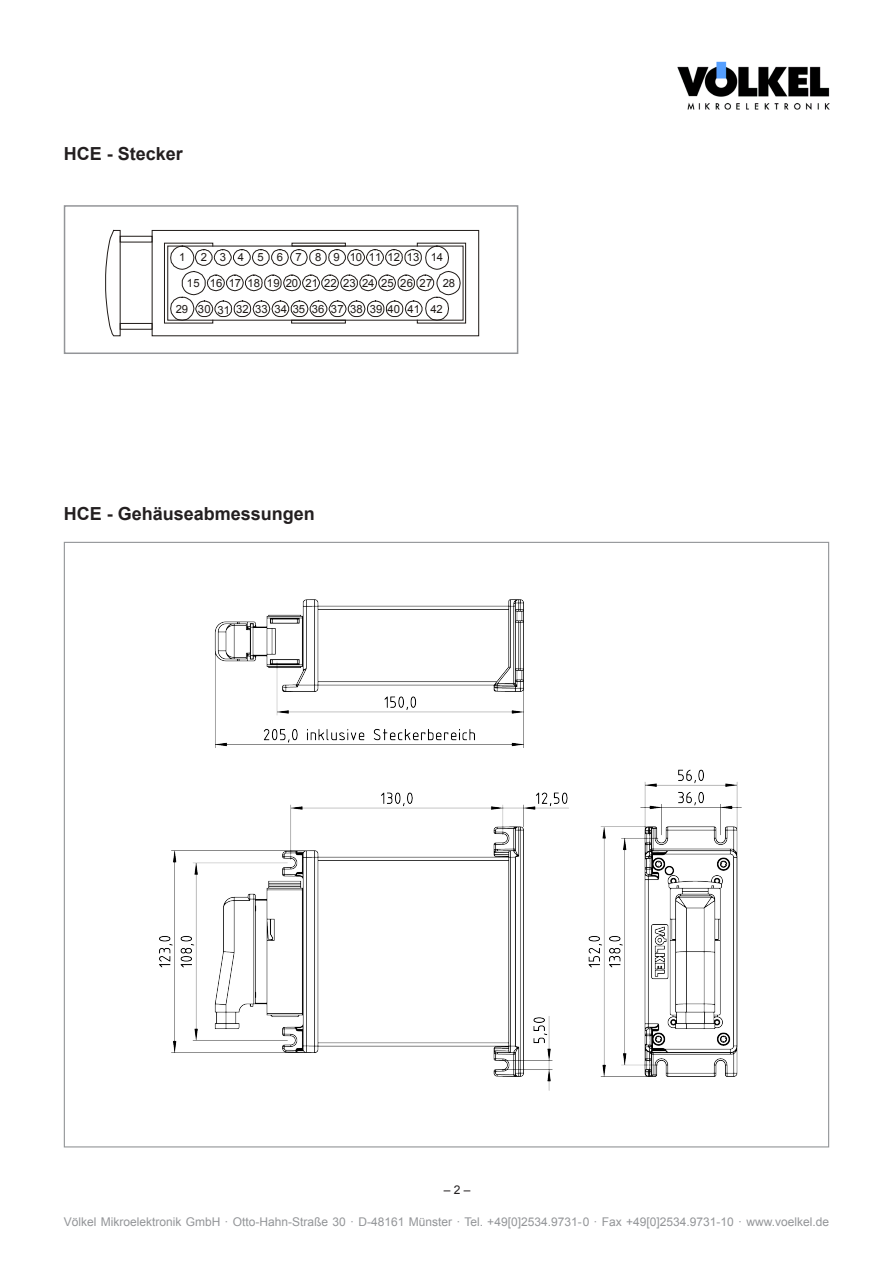
<style>
.page{position:relative;width:893px;height:1263px;background:#fff}
.page>*{position:absolute;margin:0;border:0;box-sizing:border-box;transform-origin:0 0}
.t1{font:700 18px "Arial";color:#231f20}
.t2{font:12px "Arial";color:#939598}
.t3{font:12px "Arial";color:#231f20}
.t4{font:11.25px "Arial";letter-spacing:-.01em;color:#1f1a17}
.t5{font:11.25px "Arial";letter-spacing:.285em;color:#1f1a17}
</style>
<div class="page">
<img style="left:677px;top:61px;width:153px;height:49px">
<svg style="left:164px;top:242px;width:302px;height:82px"></svg>
<div style="left:291px;top:320px;width:55px;height:3px;border:1px solid #1f1a17"></div>
<div style="left:152px;top:230px;width:327px;height:106px;border:1px solid #1f1a17"></div>
<div style="left:120px;top:236px;width:32px;height:6px;border:1px solid #1f1a17"></div>
<div style="left:120px;top:323px;width:32px;height:7px;border:1px solid #1f1a17"></div>
<svg style="left:105px;top:229px;width:16px;height:107px"></svg>
<div style="left:64px;top:205px;width:454px;height:149px;border:2px solid #939598"></div>
<img style="left:159px;top:599px;width:583px;height:492px">
<h1 class="t1" style="left:64px;top:142px;width:121px">HCE - Stecker</h1>
<p class="t4" style="left:179px;top:250px;width:8px">1</p>
<p class="t5" style="left:201px;top:250px;width:244px">2 3 4 5 6 7 8 91011121314</p>
<p class="t4" style="left:187px;top:276px;width:270px">15 16 17 18 19 20 21 22 23 24 25 26 27 28</p>
<p class="t4" style="left:176px;top:302px;width:269px">29 30 31 32 33 34 35 36 37 38 39 40 41 42</p>
<h1 class="t1" style="left:64px;top:501px;width:253px">HCE - Gehäuseabmessungen</h1>
<p class="t3" style="left:444px;top:1182px;width:28px">– 2 –</p>
<p class="t2" style="left:64px;top:1213px;width:767px">Völkel Mikroelektronik GmbH · Otto-Hahn-Straße 30 · D-48161 Münster · Tel. +49[0]2534.9731-0 · Fax +49[0]2534.9731-10 · www.voelkel.de</p>
</div>
